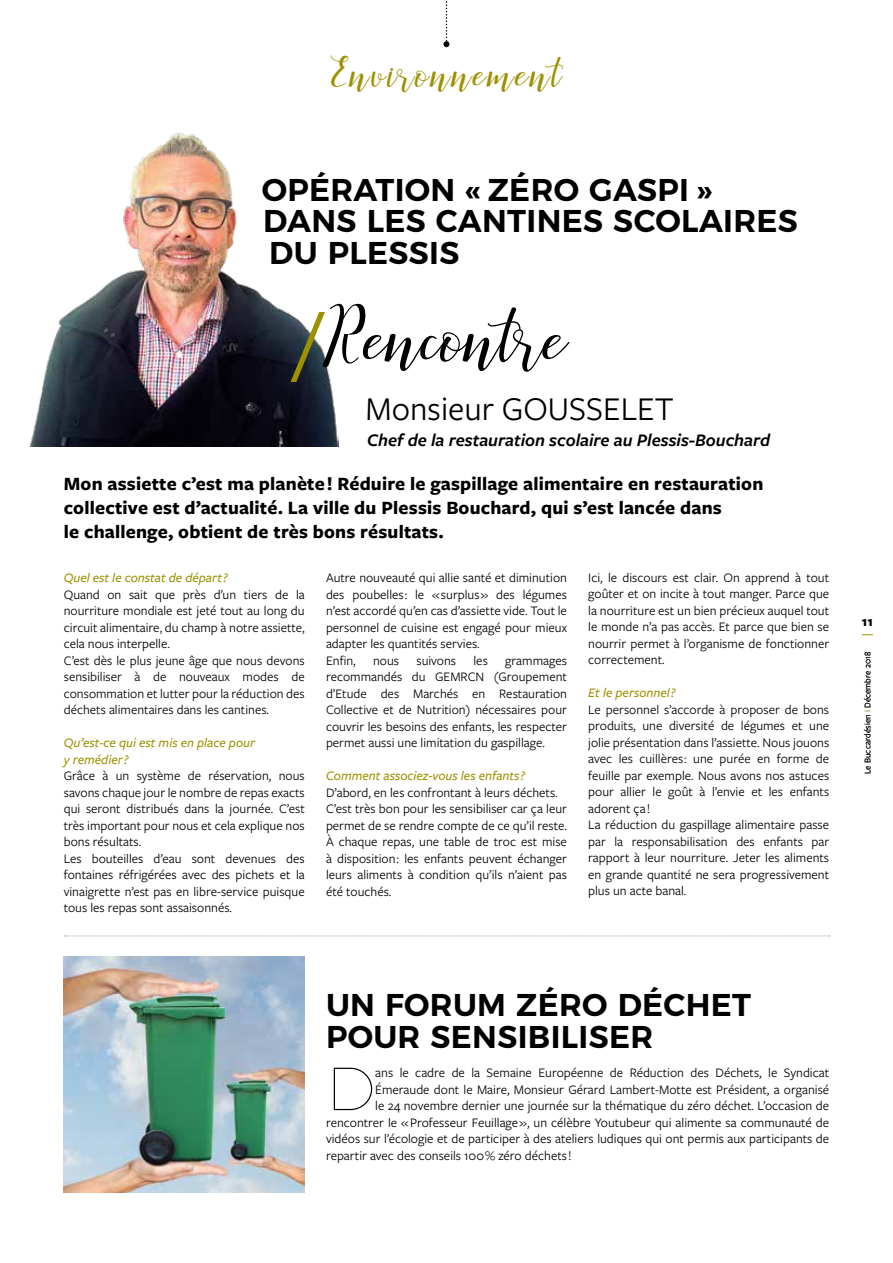
<style>
.page{position:relative;width:893px;height:1263px;background:#fff}
.page>*{position:absolute;margin:0;border:0;box-sizing:border-box;transform-origin:0 0}
.t1{font:81.75px "Faranisa Script";color:#000}
.t2{font:100 60.75px "Montserrat";color:#000}
.t3{font:45px "Faranisa Script";letter-spacing:.05em;color:#9d9100}
.t4{font:34.5px "Freight Sans Pro";color:#000}
.t5{font:600 31.5px/31.5px "Montserrat";letter-spacing:.01em;color:#000}
.t6{font:700 19.5px/24px "Freight Sans Pro";letter-spacing:.01em;color:#000}
.t7{font:italic 600 18.3px "Freight Sans Pro";color:#000}
.t8{font:700 14.25px "Freight Sans Pro";color:#000}
.t9{font:13.5px/16.5px "Freight Sans Pro";color:#000}
.t10{font:italic 500 13.5px/16.5px "Freight Sans Pro";color:#9d9100}
.t11{font:9px "Freight Sans Pro";letter-spacing:.01em;color:#000}
.s1{color:#9d9100}
</style>
<div class="page">
<svg style="left:443px;top:1px;width:6px;height:46px"></svg>
<img style="left:29px;top:132px;width:310px;height:314px">
<svg style="left:291px;top:312px;width:34px;height:70px"></svg>
<img style="left:64px;top:957px;width:241px;height:236px">
<svg style="left:64px;top:935px;width:766px;height:1px"></svg>
<h3 class="t3" style="left:331px;top:45px;width:233px">Environnement</h3>
<h3 class="t5" style="left:262px;top:171px;width:538px">OPÉRATION « ZÉRO GASPI »<br>DANS LES CANTINES SCOLAIRES<br>DU PLESSIS</h3>
<h1 class="t1" style="left:322px;top:286px;width:248px">Rencontre</h1>
<h3 class="t4" style="left:366px;top:386px;width:310px">Monsieur GOUSSELET</h3>
<h3 class="t7" style="left:367px;top:428px;width:405px">Chef de la restauration scolaire au Plessis-Bouchard</h3>
<h3 class="t6" style="left:64px;top:470px;width:701px">Mon assiette c’est ma planète ! Réduire le gaspillage alimentaire en restauration collective est d’actualité. La ville du Plessis Bouchard, qui s’est lancée dans<br>le challenge, obtient de très bons résultats.</h3>
<p class="t10" style="left:64px;top:569px;width:166px">Quel est le constat de départ ?</p>
<p class="t9" style="left:64px;top:585px;width:242px">Quand on sait que près d’un tiers de la nourriture mondiale est jeté tout au long du circuit alimentaire, du champ à notre assiette, cela nous interpelle.<br>C’est dès le plus jeune âge que nous devons sensibiliser à de nouveaux modes de consommation et lutter pour la réduction des déchets alimentaires dans les cantines.</p>
<p class="t10" style="left:64px;top:734px;width:193px">Qu’est-ce qui est mis en place pour y remédier ?</p>
<p class="t9" style="left:64px;top:767px;width:242px">Grâce à un système de réservation, nous savons chaque jour le nombre de repas exacts qui seront distribués dans la journée. C’est très important pour nous et cela explique nos bons résultats.<br>Les bouteilles d’eau sont devenues des fontaines réfrigérées avec des pichets et la vinaigrette n’est pas en libre-service puisque tous les repas sont assaisonnés.</p>
<p class="t9" style="left:326px;top:569px;width:242px">Autre nouveauté qui allie santé et diminution des poubelles : le « surplus » des légumes n’est accordé qu’en cas d’assiette vide. Tout le personnel de cuisine est engagé pour mieux adapter les quantités servies.<br>Enfin,</p>
<p class="t9" style="left:373px;top:651px;width:28px">nous</p>
<p class="t9" style="left:416px;top:651px;width:41px">suivons</p>
<p class="t9" style="left:474px;top:651px;width:16px">les</p>
<p class="t9" style="left:326px;top:651px;width:242px;text-align:justify;text-indent:179px">grammages recommandés du GEMRCN (Groupement d’Etude des Marchés en Restauration Collective et de Nutrition) nécessaires pour couvrir les besoins des enfants, les respecter permet aussi une limitation du gaspillage.</p>
<p class="t10" style="left:326px;top:767px;width:201px">Comment associez-vous les enfants ?</p>
<p class="t9" style="left:326px;top:783px;width:242px">D’abord, en les confrontant à leurs déchets.<br>C’est très bon pour les sensibiliser car ça leur permet de se rendre compte de ce qu’il reste.<br>À chaque repas, une table de troc est mise à disposition : les enfants peuvent échanger leurs aliments à condition qu’ils n’aient pas été touchés.</p>
<p class="t9" style="left:588px;top:569px;width:242px;text-align:justify">Ici, le discours est clair. On apprend à tout goûter et on incite à tout manger. Parce que la nourriture est un bien précieux auquel tout le monde n’a pas accès. Et parce que bien se nourrir permet à l’organisme de fonctionner correctement.</p>
<p class="t10" style="left:588px;top:684px;width:89px">Et le personnel ?</p>
<p class="t9" style="left:588px;top:701px;width:242px">Le personnel s’accorde à proposer de bons produits, une diversité de légumes et une jolie présentation dans l’assiette. Nous jouons avec les cuillères : une purée en forme de feuille par exemple. Nous avons nos astuces pour allier le goût à l’envie et les enfants adorent ça !<br>La réduction du gaspillage alimentaire passe par la responsabilisation des enfants par rapport à leur nourriture. Jeter les aliments en grande quantité ne sera progressivement plus un acte banal.</p>
<h3 class="t5" style="left:326px;top:987px;width:427px">UN FORUM ZÉRO DÉCHET<br>POUR SENSIBILISER</h3>
<h2 class="t2" style="left:326px;top:1043px;width:51px">D</h2>
<p class="t9" style="left:375px;top:1064px;width:455px">ans le cadre de la Semaine Européenne de Réduction des Déchets, le Syndicat</p>
<p class="t9" style="left:375px;top:1080px;width:455px">Émeraude dont le Maire, Monsieur Gérard Lambert-Motte est Président, a organisé</p>
<p class="t9" style="left:375px;top:1097px;width:455px">le 24 novembre dernier une journée sur la thématique du zéro déchet. L’occasion de</p>
<p class="t9" style="left:326px;top:1113px;width:505px">rencontrer le « Professeur Feuillage », un célèbre Youtubeur qui alimente sa communauté de</p>
<p class="t9" style="left:326px;top:1130px;width:505px">vidéos sur l’écologie et de participer à des ateliers ludiques qui ont permis aux participants de</p>
<p class="t9" style="left:326px;top:1146px;width:247px">repartir avec des conseils 100 % zéro déchets !</p>
<p class="t8" style="left:862px;top:612px;width:13px">11</p>
<p class="t11" style="left:862px;top:774px;width:124px;rotate:-90deg">Le Buccardésien <span class="s1">I</span> Décembre 2018</p>
</div>
